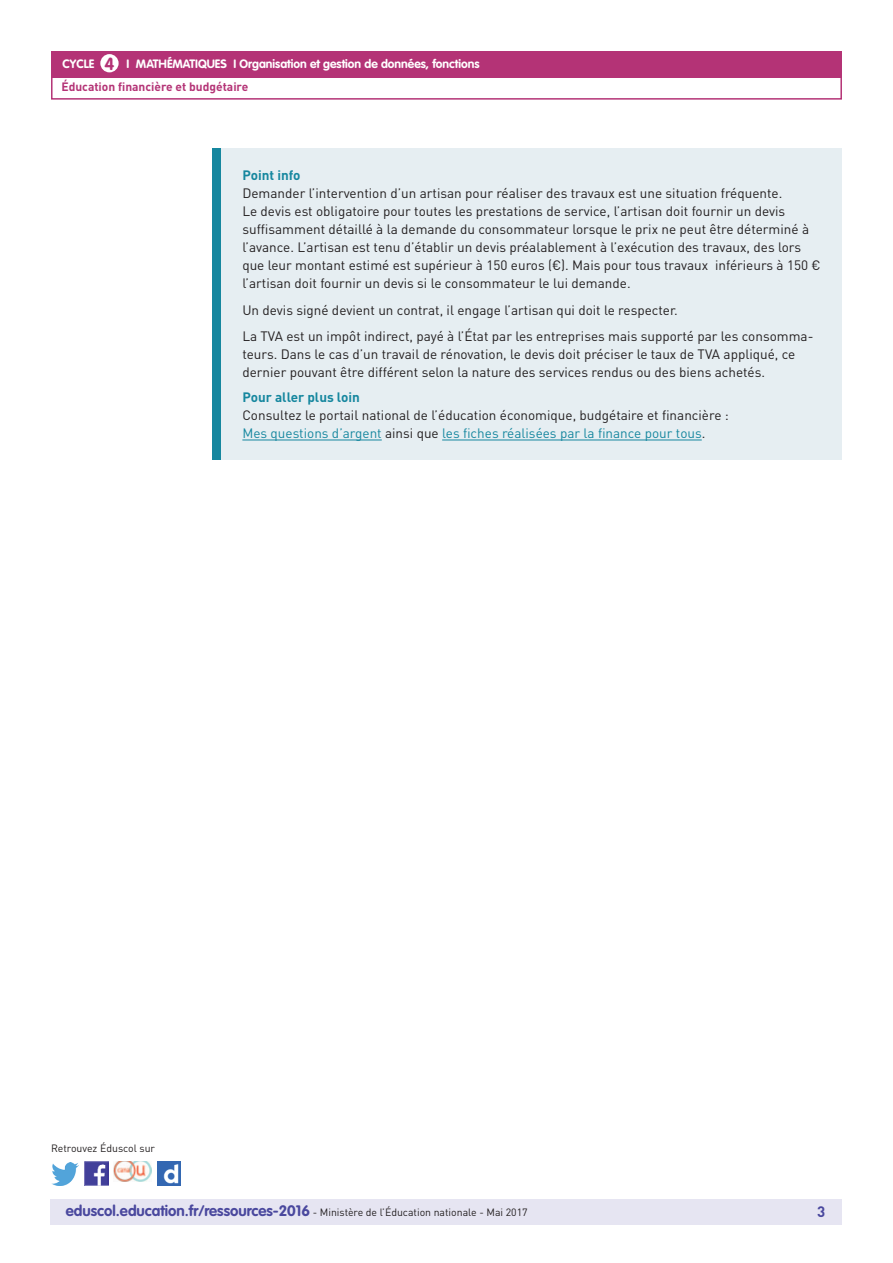
<style>
.page{position:relative;width:893px;height:1263px;background:#fff}
.page>*{position:absolute;margin:0;border:0;box-sizing:border-box;transform-origin:0 0}
.t1{font:700 17.25px "VAG Rounded Std";color:#b43376}
.t2{font:700 15px "DIN Pro";color:#4a489e}
.t3{font:13.5px/18px "DIN Pro";color:#231f20}
.t4{font:700 13.5px "DIN Pro";color:#16879f}
.t5{font:700 12px "VAG Rounded Std";color:#fff}
.t6{font:700 12px "DIN Pro";color:#b43376}
.t7{font:10.5px "DIN Pro";color:#231f20}
.s1{color:#16879f}
.s2{font-family:"VAG Rounded Std";font-weight:700;font-size:15px;color:#4a489e}
</style>
<div class="page">
<div style="left:50px;top:1199px;width:791px;height:26px;background:#e6e5f2"></div>
<div style="left:51px;top:51px;width:791px;height:27px;background:#b43376"></div>
<div style="left:100px;top:54px;width:19px;height:18px;background:#fff;border-radius:50%"></div>
<div style="left:51px;top:75px;width:791px;height:25px;border:2px solid #b43376"></div>
<img style="left:85px;top:1162px;width:23px;height:23px">
<img style="left:51px;top:1163px;width:28px;height:22px">
<img style="left:158px;top:1162px;width:22px;height:23px">
<img style="left:114px;top:1162px;width:38px;height:19px">
<div style="left:213px;top:149px;width:629px;height:311px;background:#e6eef2"></div>
<hr style="left:242px;top:440px;width:140px;height:1px;background:#16879f">
<hr style="left:442px;top:440px;width:260px;height:1px;background:#16879f">
<div style="left:213px;top:149px;width:8px;height:311px;background:#16879f"></div>
<p class="t5" style="left:63px;top:57px;width:33px">CYCLE</p>
<p class="t5" style="left:127px;top:57px;width:354px">I Mathématiques I Organisation et gestion de données, fonctions</p>
<p class="t1" style="left:105px;top:53px;width:11px">4</p>
<p class="t6" style="left:61px;top:79px;width:188px">Éducation financière et budgétaire</p>
<p class="t4" style="left:242px;top:167px;width:60px">Point info</p>
<p class="t3" style="left:242px;top:184px;width:580px">Demander l’intervention d’un artisan pour réaliser des travaux est une situation fréquente.<br>Le devis est obligatoire pour toutes les prestations de service, l’artisan doit fournir un devis suffisamment détaillé à la demande du consommateur lorsque le prix ne peut être déterminé à l’avance. L’artisan est tenu d’établir un devis préalablement à l’exécution des travaux, des lors que leur montant estimé est supérieur à 150 euros (€). Mais pour tous travaux inférieurs à 150 € l’artisan doit fournir un devis si le consommateur le lui demande.</p>
<p class="t3" style="left:242px;top:296px;width:573px;line-height:26.5px">Un devis signé devient un contrat, il engage l’artisan qui doit le respecter.<br>La TVA est un impôt indirect, payé à l’État par les entreprises mais supporté par les consomma-</p>
<p class="t3" style="left:242px;top:345px;width:554px">teurs. Dans le cas d’un travail de rénovation, le devis doit préciser le taux de TVA appliqué, ce dernier pouvant être différent selon la nature des services rendus ou des biens achetés.</p>
<p class="t4" style="left:242px;top:388px;width:119px">Pour aller plus loin</p>
<p class="t3" style="left:242px;top:406px;width:488px">Consultez le portail national de l’éducation économique, budgétaire et financière :<br><span class="s1">Mes questions d’argent</span> ainsi que <span class="s1">les fiches réalisées par la finance pour tous</span>.</p>
<p class="t7" style="left:51px;top:1141px;width:106px">Retrouvez Éduscol sur</p>
<p class="t7" style="left:66px;top:1205px;width:463px"><span class="s2">eduscol.education.fr/ressources-2016</span> - Ministère de l’Éducation nationale - Mai 2017</p>
<p class="t2" style="left:817px;top:1201px;width:10px">3</p>
</div>
